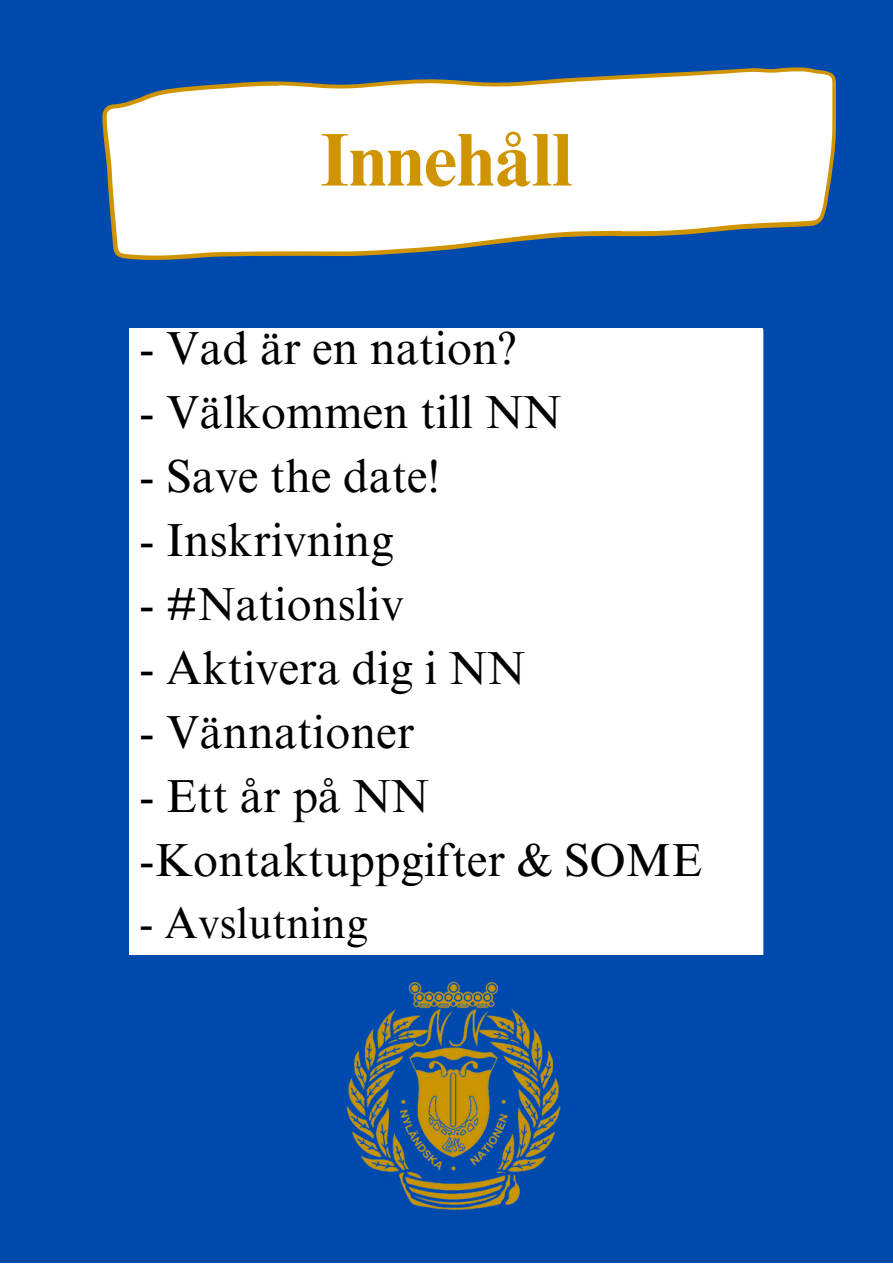
<style>
.page{position:relative;width:893px;height:1264px;background:#fff}
.page>*{position:absolute;margin:0;border:0;box-sizing:border-box;transform-origin:0 0}
.t1{font:700 75px "Times NRMT Pro";color:#d19401}
.t2{font:46.35px "Times NRMT Pro";color:#000}
.t3{font:43.35px "Times NRMT Pro";color:#000}
</style>
<div class="page">
<div style="left:0;top:0;width:892px;height:1262px;background:#004aad"></div>
<div style="left:129px;top:329px;width:634px;height:625px;background:#fff"></div>
<svg style="left:102px;top:67px;width:733px;height:193px;background:#d5dde5"></svg>
<img style="left:346px;top:981px;width:215px;height:229px">
<p class="t1" style="left:320px;top:132px;width:254px">Innehåll</p>
<p class="t2" style="left:139px;top:330px;width:378px">- Vad är en nation?</p>
<p class="t2" style="left:139px;top:394px;width:423px">- Välkommen till NN</p>
<p class="t2" style="left:139px;top:458px;width:302px">- Save the date!</p>
<p class="t2" style="left:139px;top:522px;width:256px">- Inskrivning</p>
<p class="t2" style="left:139px;top:586px;width:266px">- #Nationsliv</p>
<p class="t2" style="left:139px;top:651px;width:387px">- Aktivera dig i NN</p>
<p class="t2" style="left:139px;top:715px;width:277px">- Vännationer</p>
<p class="t2" style="left:139px;top:779px;width:291px">- Ett år på NN</p>
<p class="t2" style="left:139px;top:843px;width:564px">-Kontaktuppgifter &amp; SOME</p>
<p class="t3" style="left:139px;top:907px;width:230px">- Avslutning</p>
</div>
